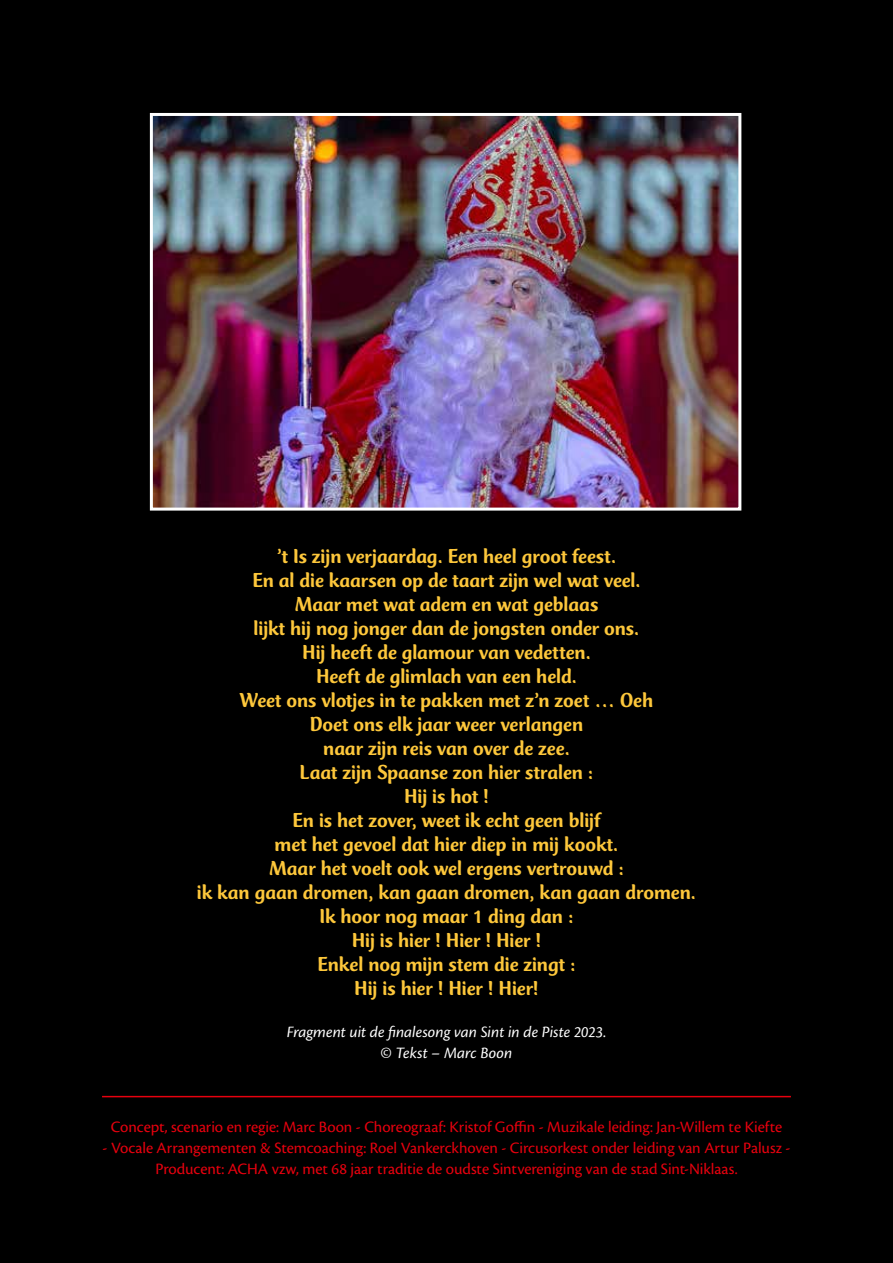
<style>
.page{position:relative;width:893px;height:1263px;background:#000}
.page>*{position:absolute;margin:0;border:0;box-sizing:border-box;transform-origin:0 0}
.t1{font:500 21px/24px "CT Mercurius Std";color:#fdc73b;text-align:center}
.t2{font:16.5px/21px "Cronos Pro";letter-spacing:-.005em;color:#e7000e;text-align:center}
.t3{font:italic 16.5px/21px "Cronos Pro";color:#fff;text-align:center}
</style>
<div class="page">
<img style="left:154px;top:117px;width:583px;height:390px">
<div style="left:150px;top:113px;width:591px;height:398px;border:3px solid #fff"></div>
<hr style="left:102px;top:1096px;width:689px;height:1px;background:#e7000e">
<p class="t1" style="left:197px;top:544px;width:500px">’t Is zijn verjaardag. Een heel groot feest.<br>En al die kaarsen op de taart zijn wel wat veel.<br>Maar met wat adem en wat geblaas<br>lijkt hij nog jonger dan de jongsten onder ons.<br>Hij heeft de glamour van vedetten.<br>Heeft de glimlach van een held.<br>Weet ons vlotjes in te pakken met z’n zoet … Oeh<br>Doet ons elk jaar weer verlangen<br>naar zijn reis van over de zee.<br>Laat zijn Spaanse zon hier stralen :<br>Hij is hot !<br>En is het zover, weet ik echt geen blijf<br>met het gevoel dat hier diep in mij kookt.<br>Maar het voelt ook wel ergens vertrouwd :<br>ik kan gaan dromen, kan gaan dromen, kan gaan dromen.<br>Ik hoor nog maar 1 ding dan :<br>Hij is hier ! Hier ! Hier !<br>Enkel nog mijn stem die zingt :<br>Hij is hier ! Hier ! Hier!</p>
<p class="t3" style="left:287px;top:1021px;width:321px">Fragment uit de finalesong van Sint in de Piste 2023. © Tekst – Marc Boon</p>
<p class="t2" style="left:111px;top:1116px;width:673px">Concept, scenario en regie: Marc Boon - Choreograaf: Kristof Goffin - Muzikale leiding: Jan-Willem te Kiefte</p>
<p class="t2" style="left:103px;top:1138px;width:689px">- Vocale Arrangementen &amp; Stemcoaching: Roel Vankerckhoven - Circusorkest onder leiding van Artur Palusz -<br>Producent: ACHA vzw, met 68 jaar traditie de oudste Sintvereniging van de stad Sint-Niklaas.</p>
</div>
